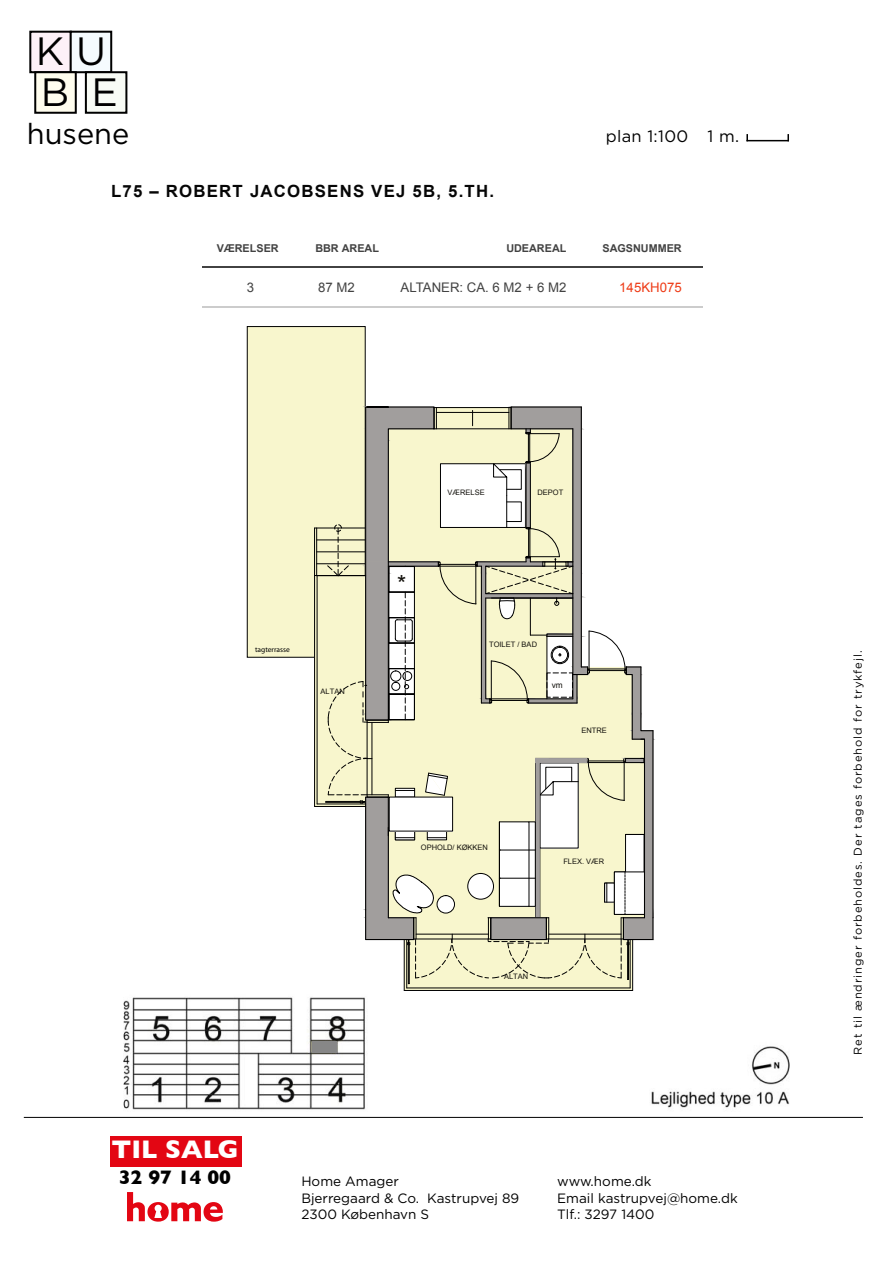
<style>
.page{position:relative;width:893px;height:1263px;background:#fff}
.page>*{position:absolute;margin:0;border:0;box-sizing:border-box;transform-origin:0 0}
.t1{font:39.45px "Gotham";color:#000}
.t2{font:28.95px "Gotham";color:#000}
.t3{font:700 25.95px "Gill Sans";color:#fff}
.t4{font:23.55px "Arial";color:#13110c}
.t5{font:700 19.95px "Gill Sans";color:#000}
.t6{font:700 16.8px "Arial";letter-spacing:.07em;color:#060606}
.t7{font:16.5px "Gotham";letter-spacing:.02em;color:#000}
.t8{font:13.5px/16.2px "Gotham";color:#000}
.t9{font:13.2px "Arial";color:#424242}
.t10{font:13.2px "Arial";color:#ee3b16}
.t11{font:11.25px "Gotham";letter-spacing:.08em;color:#000}
.t12{font:700 10.8px "Arial";color:#424242}
.t13{font:8.25px "Arial";color:#13110c}
.t14{font:7.5px "Arial";color:#13110c}
.t15{font:7.5px "Myriad Pro";color:#000}
</style>
<div class="page">
<hr style="left:590px;top:306px;width:116px;height:1px;background:#ccc">
<hr style="left:385px;top:306px;width:205px;height:1px;background:#ccc">
<hr style="left:288px;top:306px;width:97px;height:1px;background:#ccc">
<hr style="left:211px;top:306px;width:77px;height:1px;background:#ccc">
<hr style="left:111px;top:306px;width:100px;height:1px;background:#ccc">
<hr style="left:590px;top:267px;width:116px;height:1px;background:#424242">
<hr style="left:385px;top:267px;width:205px;height:1px;background:#424242">
<hr style="left:288px;top:267px;width:97px;height:1px;background:#424242">
<hr style="left:211px;top:267px;width:77px;height:1px;background:#424242">
<hr style="left:111px;top:267px;width:100px;height:1px;background:#424242">
<img style="left:123px;top:1000px;width:667px;height:110px">
<hr style="left:746px;top:140px;width:43px;height:1px;background:#000">
<svg style="left:746px;top:134px;width:2px;height:7px"></svg>
<svg style="left:787px;top:134px;width:2px;height:6px"></svg>
<div style="left:30px;top:32px;width:41px;height:40px;background:#fdf1f8"></div>
<div style="left:29px;top:31px;width:43px;height:42px;border:2px solid #000"></div>
<div style="left:71px;top:32px;width:40px;height:40px;background:#f5fbfe"></div>
<div style="left:70px;top:31px;width:42px;height:42px;border:2px solid #000"></div>
<div style="left:86px;top:72px;width:40px;height:41px;background:#f8fbf5"></div>
<div style="left:85px;top:71px;width:42px;height:43px;border:2px solid #000"></div>
<div style="left:35px;top:72px;width:41px;height:41px;background:#fffdee"></div>
<div style="left:34px;top:71px;width:43px;height:43px;border:2px solid #000"></div>
<div style="left:110px;top:1136px;width:131px;height:30px;background:#e30613"></div>
<svg style="left:127px;top:1192px;width:96px;height:30px"></svg>
<hr style="left:24px;top:1117px;width:839px;height:1px;background:#000">
<div style="left:0;top:214px;width:201px;height:150px;background:#fff"></div>
<div style="left:704px;top:214px;width:189px;height:103px;background:#fff"></div>
<svg style="left:130px;top:326px;width:652px;height:768px"></svg>
<div style="left:247px;top:327px;width:118px;height:330px;background:#f8f6cd"></div>
<div style="left:247px;top:326px;width:118px;height:331px;border:1px solid #000"></div>
<div style="left:315px;top:576px;width:51px;height:230px;background:#f8f6cd"></div>
<hr style="left:315px;top:528px;width:51px;height:1px;background:#000">
<hr style="left:317px;top:563px;width:49px;height:1px;background:#000">
<hr style="left:317px;top:552px;width:49px;height:1px;background:#000">
<hr style="left:317px;top:540px;width:49px;height:1px;background:#000">
<hr style="left:316px;top:528px;width:1px;height:48px;background:#000">
<hr style="left:314px;top:528px;width:1px;height:48px;background:#000">
<hr style="left:404px;top:990px;width:229px;height:1px;background:#000">
<hr style="left:407px;top:988px;width:223px;height:1px;background:#000">
<hr style="left:404px;top:939px;width:1px;height:51px;background:#000">
<hr style="left:406px;top:939px;width:1px;height:49px;background:#000">
<hr style="left:632px;top:939px;width:1px;height:51px;background:#000">
<hr style="left:630px;top:939px;width:1px;height:49px;background:#000">
<hr style="left:314px;top:575px;width:1px;height:231px;background:#000">
<hr style="left:317px;top:575px;width:1px;height:229px;background:#000">
<hr style="left:315px;top:806px;width:51px;height:1px;background:#000">
<hr style="left:317px;top:804px;width:49px;height:1px;background:#000">
<svg style="left:327px;top:406px;width:327px;height:578px"></svg>
<hr style="left:326px;top:802px;width:34px;height:1px;background:#000">
<hr style="left:326px;top:801px;width:34px;height:1px;background:#000">
<hr style="left:315px;top:575px;width:51px;height:1px;background:#000">
<h1 class="t1" style="left:36px;top:26px;width:72px">K U</h1>
<h1 class="t1" style="left:41px;top:67px;width:79px">B E</h1>
<h2 class="t2" style="left:27px;top:115px;width:104px">husene</h2>
<p class="t6" style="left:111px;top:180px;width:384px">L75 – ROBERT JACOBSENS VEJ 5B, 5.TH.</p>
<p class="t7" style="left:606px;top:125px;width:135px">plan 1:100 1 m.</p>
<p class="t12" style="left:217px;top:241px;width:63px">VÆRELSER</p>
<p class="t12" style="left:315px;top:241px;width:65px">BBR AREAL</p>
<p class="t12" style="left:506px;top:241px;width:62px">UDEAREAL</p>
<p class="t12" style="left:602px;top:241px;width:81px">SAGSNUMMER</p>
<p class="t9" style="left:247px;top:279px;width:9px">3</p>
<p class="t9" style="left:318px;top:279px;width:38px">87 M2</p>
<p class="t9" style="left:401px;top:279px;width:167px">ALTANER: CA. 6 M2 + 6 M2</p>
<p class="t10" style="left:619px;top:279px;width:64px">145KH075</p>
<p class="t15" style="left:255px;top:645px;width:36px">tagterrasse</p>
<p class="t14" style="left:321px;top:686px;width:26px">ALTAN</p>
<h3 class="t4" style="left:397px;top:568px;width:11px">*</h3>
<p class="t14" style="left:448px;top:487px;width:39px">VÆRELSE</p>
<p class="t14" style="left:538px;top:487px;width:27px">DEPOT</p>
<p class="t14" style="left:489px;top:639px;width:49px">TOILET / BAD</p>
<p class="t13" style="left:552px;top:679px;width:13px">vm</p>
<p class="t14" style="left:581px;top:725px;width:27px">ENTRE</p>
<p class="t14" style="left:421px;top:843px;width:69px">OPHOLD/ KØKKEN</p>
<p class="t14" style="left:563px;top:856px;width:42px">FLEX. VÆR</p>
<p class="t14" style="left:504px;top:972px;width:26px">ALTAN</p>
<h3 class="t3" style="left:111px;top:1128px;width:128px">TIL SALG</h3>
<h3 class="t5" style="left:119px;top:1161px;width:114px">32 97 14 00</h3>
<p class="t8" style="left:301px;top:1173px;width:219px">Home Amager<br>Bjerregaard &amp; Co. Kastrupvej 89<br>2300 København S</p>
<p class="t8" style="left:557px;top:1173px;width:182px">www.home.dk<br>Email kastrupvej@home.dk<br>Tlf.: 3297 1400</p>
<p class="t11" style="left:851px;top:1054px;width:405px;rotate:-90deg">Ret til ændringer forbeholdes. Der tages forbehold for trykfejl.</p>
</div>
